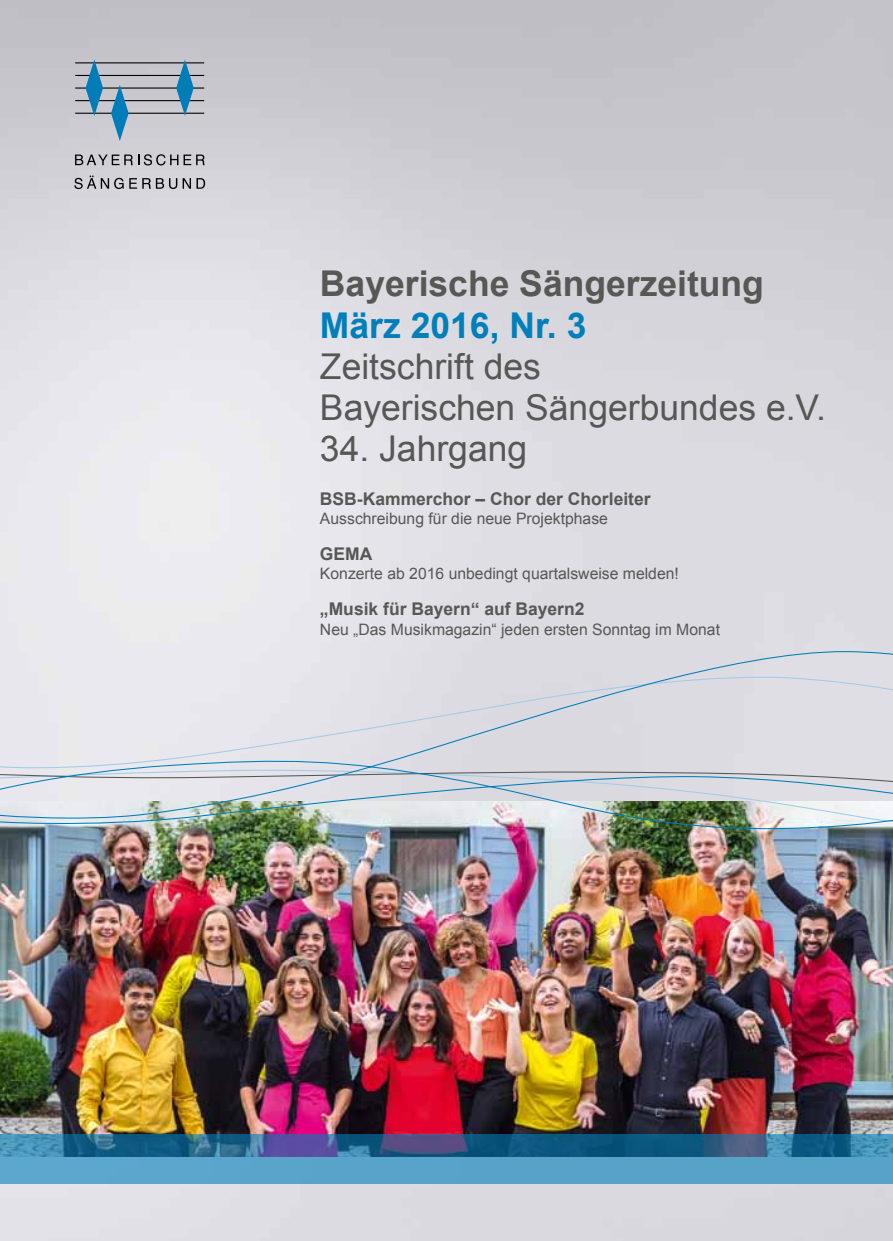
<style>
.page{position:relative;width:893px;height:1241px;background:#fff}
.page>*{position:absolute;margin:0;border:0;box-sizing:border-box;transform-origin:0 0}
.t1{font:35.52px/41.1px "Arial";color:#575756}
.t2{font:700 35.52px "Arial";color:#575756}
.t3{font:700 35.52px "Arial";color:#007fba}
.t4{font:700 17.5px "Arial";color:#575756}
.t5{font:15.75px "Arial";color:#575756}
</style>
<div class="page">
<img style="left:0;top:0;width:893px;height:1240px">
<svg style="left:75px;top:154px;width:103px;height:11px"></svg>
<svg style="left:184px;top:154px;width:21px;height:11px"></svg>
<svg style="left:74px;top:175px;width:103px;height:14px"></svg>
<svg style="left:183px;top:178px;width:22px;height:11px"></svg>
<hr style="left:75px;top:75px;width:129px;height:1px;background:#000">
<hr style="left:75px;top:87px;width:129px;height:2px;background:#000">
<hr style="left:75px;top:100px;width:129px;height:1px;background:#000">
<hr style="left:75px;top:113px;width:129px;height:1px;background:#000">
<hr style="left:75px;top:62px;width:129px;height:1px;background:#000">
<svg style="left:111px;top:85px;width:18px;height:56px"></svg>
<svg style="left:176px;top:60px;width:18px;height:56px"></svg>
<svg style="left:86px;top:60px;width:17px;height:56px"></svg>
<img style="left:0;top:829px;width:893px;height:305px">
<svg style="left:0;top:1134px;width:893px;height:49px;background:#4185ac"></svg>
<svg style="left:0;top:651px;width:893px;height:178px;background:#d5d9dd"></svg>
<h1 class="t2" style="left:320px;top:260px;width:445px">Bayerische Sängerzeitung</h1>
<h1 class="t3" style="left:320px;top:301px;width:268px">März 2016, Nr. 3</h1>
<h1 class="t1" style="left:320px;top:346px;width:507px">Zeitschrift des<br>Bayerischen Sängerbundes e.V.</h1>
<h1 class="t1" style="left:320px;top:428px;width:209px">34. Jahrgang</h1>
<p class="t4" style="left:320px;top:487px;width:332px">BSB-Kammerchor – Chor der Chorleiter</p>
<p class="t5" style="left:320px;top:508px;width:290px">Ausschreibung für die neue Projektphase</p>
<p class="t4" style="left:320px;top:542px;width:54px">GEMA</p>
<p class="t5" style="left:320px;top:563px;width:360px">Konzerte ab 2016 unbedingt quartalsweise melden!</p>
<p class="t4" style="left:320px;top:597px;width:266px">„Musik für Bayern“ auf Bayern2</p>
<p class="t5" style="left:320px;top:618px;width:402px">Neu „Das Musikmagazin“ jeden ersten Sonntag im Monat</p>
</div>
